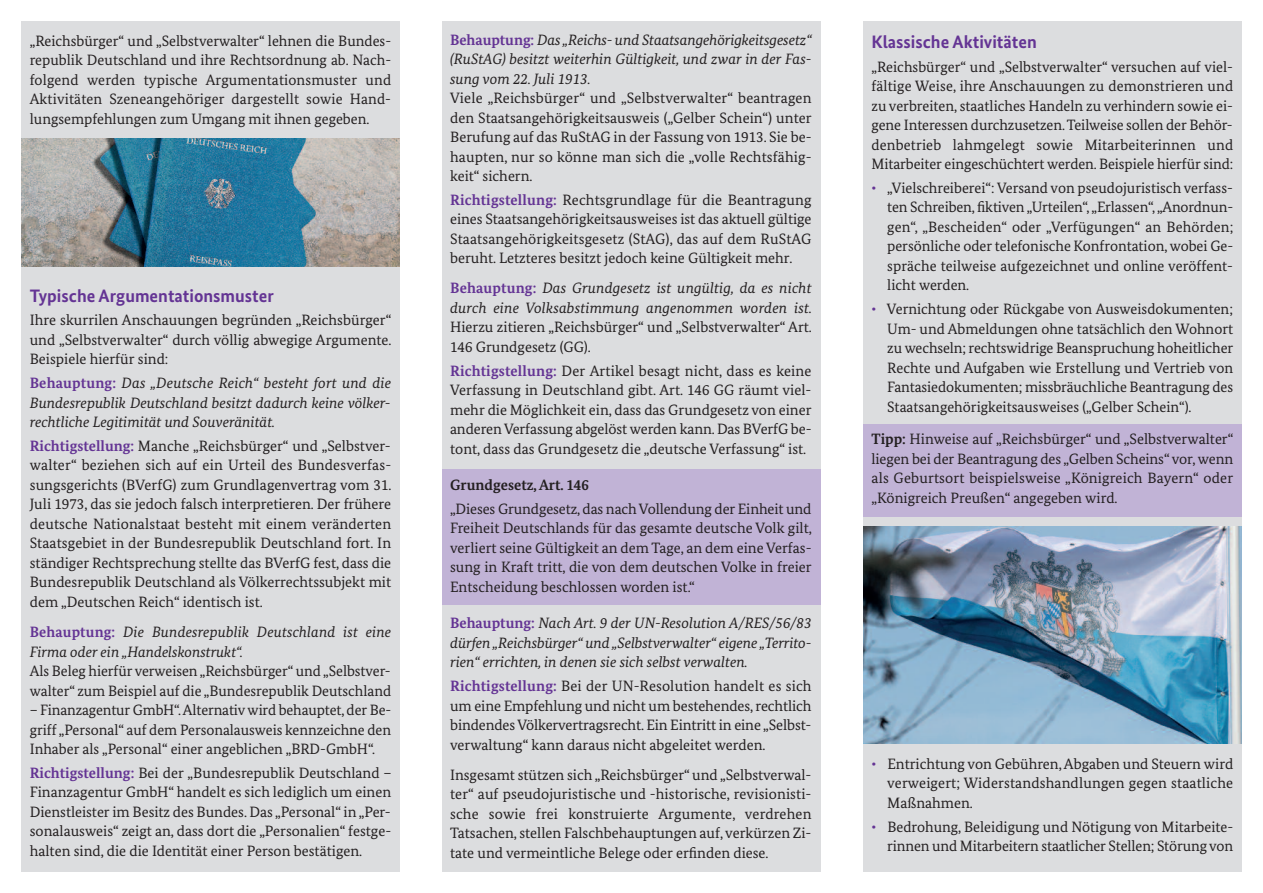
<style>
.page{position:relative;width:1263px;height:893px;background:#fff}
.page>*{position:absolute;margin:0;border:0;box-sizing:border-box;transform-origin:0 0}
.t1{font:700 18px "Bundes Sans";color:#643494}
.t2{font:15px/19.5px "Bundes Serif";color:#231f20;text-align:justify}
.t3{font:italic 15px/19.5px "Bundes Serif";color:#231f20;text-align:justify}
.t4{font:700 15px "Bundes Serif";color:#231f20}
.s1{font-weight:700;font-style:normal;color:#643494}
.s2{font-weight:700;color:#643494}
.s3{color:#643494}
.s4{font-weight:700}
</style>
<div class="page">
<div style="left:863px;top:21px;width:379px;height:851px;background:#dcdddf"></div>
<div style="left:863px;top:424px;width:379px;height:92px;background:#c1b3d6"></div>
<div style="left:442px;top:21px;width:379px;height:851px;background:#dcdddf"></div>
<div style="left:442px;top:469px;width:379px;height:136px;background:#c1b3d6"></div>
<div style="left:21px;top:21px;width:379px;height:851px;background:#dcdddf"></div>
<img style="left:863px;top:527px;width:379px;height:216px">
<img style="left:21px;top:138px;width:379px;height:128px">
<p class="t2" style="left:30px;top:32px;width:363px">„Reichsbürger“ und „Selbstverwalter“ lehnen die Bundes&shy;republik Deutschland und ihre Rechtsordnung ab. Nach&shy;folgend werden typische Argumentationsmuster und Aktivitäten Szeneangehöriger dargestellt sowie Hand&shy;lungsempfehlungen zum Umgang mit ihnen gegeben.</p>
<p class="t1" style="left:30px;top:289px;width:246px">Typische Argumentationsmuster</p>
<p class="t2" style="left:30px;top:312px;width:363px">Ihre skurrilen Anschauungen begründen „Reichsbürger“ und „Selbstverwalter“ durch völlig abwegige Argumente.<br>Beispiele hierfür sind:</p>
<p class="t3" style="left:30px;top:374px;width:363px"><span class="s1">Behauptung:</span> Das „Deutsche Reich“ besteht fort und die Bundesrepublik Deutschland besitzt dadurch keine völker&shy;rechtliche Legitimität und Souveränität.</p>
<p class="t2" style="left:30px;top:437px;width:363px"><span class="s2">Richtigstellung:</span> Manche „Reichsbürger“ und „Selbstver&shy;walter“ beziehen sich auf ein Urteil des Bundesverfas&shy;sungsgerichts (BVerfG) zum Grundlagenvertrag vom 31.<br>Juli 1973, das sie jedoch falsch interpretieren. Der frühere deutsche Nationalstaat besteht mit einem veränderten Staatsgebiet in der Bundesrepublik Deutschland fort. In ständiger Rechtsprechung stellte das BVerfG fest, dass die Bundesrepublik Deutschland als Völkerrechtssubjekt mit dem „Deutschen Reich“ identisch ist.</p>
<p class="t3" style="left:30px;top:623px;width:363px"><span class="s1">Behauptung:</span> Die Bundesrepublik Deutschland ist eine<br>Firma oder ein „Handelskonstrukt“.</p>
<p class="t2" style="left:30px;top:662px;width:363px">Als Beleg hierfür verweisen „Reichsbürger“ und „Selbstver&shy;walter“ zum Beispiel auf die „Bundesrepublik Deutschland</p>
<p class="t2" style="left:30px;top:701px;width:363px">– Finanzagentur GmbH“.Alternativ wird behauptet, der Be&shy;griff „Personal“ auf dem Personalausweis kennzeichne den Inhaber als „Personal“ einer angeblichen „BRD-GmbH“.</p>
<p class="t2" style="left:30px;top:764px;width:363px"><span class="s2">Richtigstellung:</span> Bei der „Bundesrepublik Deutschland – Finanzagentur GmbH“ handelt es sich lediglich um einen Dienstleister im Besitz des Bundes. Das „Personal“ in „Per&shy;sonalausweis“ zeigt an, dass dort die „Personalien“ festge&shy;halten sind, die die Identität einer Person bestätigen.</p>
<p class="t3" style="left:450px;top:31px;width:363px"><span class="s1">Behauptung:</span> Das „Reichs- und Staatsangehörigkeitsgesetz“ (RuStAG) besitzt weiterhin Gültigkeit, und zwar in der Fas&shy;sung vom 22. Juli 1913.</p>
<p class="t2" style="left:450px;top:89px;width:363px">Viele „Reichsbürger“ und „Selbstverwalter“ beantragen den Staatsangehörigkeitsausweis („Gelber Schein“) unter Berufung auf das RuStAG in der Fassung von 1913. Sie be&shy;haupten, nur so könne man sich die „volle Rechtsfähig&shy;keit“ sichern.</p>
<p class="t2" style="left:450px;top:191px;width:363px"><span class="s2">Richtigstellung:</span> Rechtsgrundlage für die Beantragung eines Staatsangehörigkeitsausweises ist das aktuell gültige Staatsangehörigkeitsgesetz (StAG), das auf dem RuStAG beruht. Letzteres besitzt jedoch keine Gültigkeit mehr.</p>
<p class="t3" style="left:450px;top:280px;width:363px"><span class="s1">Behauptung:</span> Das Grundgesetz ist ungültig, da es nicht durch eine Volksabstimmung angenommen worden ist.</p>
<p class="t2" style="left:450px;top:319px;width:363px">Hierzu zitieren „Reichsbürger“ und „Selbstverwalter“ Art.<br>146 Grundgesetz (GG).</p>
<p class="t2" style="left:450px;top:362px;width:363px"><span class="s2">Richtigstellung:</span> Der Artikel besagt nicht, dass es keine Verfassung in Deutschland gibt. Art. 146 GG räumt viel&shy;mehr die Möglichkeit ein, dass das Grundgesetz von einer anderenVerfassung abgelöst werden kann. Das BVerfG be&shy;tont, dass das Grundgesetz die „deutsche Verfassung“ ist.</p>
<p class="t4" style="left:450px;top:479px;width:140px">Grundgesetz,Art. 146</p>
<p class="t2" style="left:450px;top:500px;width:363px">„Dieses Grundgesetz, das nachVollendung der Einheit und Freiheit Deutschlands für das gesamte deutsche Volk gilt, verliert seine Gültigkeit an dem Tage, an dem eine Verfas&shy;sung in Kraft tritt, die von dem deutschen Volke in freier Entscheidung beschlossen worden ist.“</p>
<p class="t3" style="left:450px;top:615px;width:363px"><span class="s1">Behauptung:</span> Nach Art. 9 der UN-Resolution A/RES/56/83 dürfen „Reichsbürger“ und „Selbstverwalter“ eigene „Territo&shy;rien“ errichten, in denen sie sich selbst verwalten.</p>
<p class="t2" style="left:450px;top:678px;width:363px"><span class="s2">Richtigstellung:</span> Bei der UN-Resolution handelt es sich um eine Empfehlung und nicht um bestehendes, rechtlich bindendesVölkervertragsrecht. Ein Eintritt in eine „Selbst&shy;verwaltung“ kann daraus nicht abgeleitet werden.</p>
<p class="t2" style="left:450px;top:766px;width:363px">Insgesamt stützen sich „Reichsbürger“ und „Selbstverwal&shy;ter“ auf pseudojuristische und -historische, revisionisti&shy;sche sowie frei konstruierte Argumente, verdrehen Tatsachen, stellen Falschbehauptungen auf, verkürzen Zi&shy;tate und vermeintliche Belege oder erfinden diese.</p>
<p class="t1" style="left:871px;top:35px;width:167px">Klassische Aktivitäten</p>
<p class="t2" style="left:871px;top:58px;width:363px">„Reichsbürger“ und „Selbstverwalter“ versuchen auf viel&shy;fältige Weise, ihre Anschauungen zu demonstrieren und zu verbreiten, staatliches Handeln zu verhindern sowie ei&shy;gene Interessen durchzusetzen.Teilweise sollen der Behör&shy;denbetrieb lahmgelegt sowie Mitarbeiterinnen und Mitarbeiter eingeschüchtert werden. Beispiele hierfür sind:</p>
<p class="t2" style="left:887px;top:179px;width:348px;text-indent:-16px"><span class="s3">•</span> „Vielschreiberei“: Versand von pseudojuristisch verfass&shy;ten Schreiben, fiktiven „Urteilen“,„Erlassen“,„Anordnun&shy;gen“, „Bescheiden“ oder „Verfügungen“ an Behörden; persönliche oder telefonische Konfrontation, wobei Ge&shy;spräche teilweise aufgezeichnet und online veröffent&shy;licht werden.</p>
<p class="t2" style="left:887px;top:301px;width:347px;text-indent:-16px"><span class="s3">•</span> Vernichtung oder Rückgabe von Ausweisdokumenten; Um- und Abmeldungen ohne tatsächlich den Wohnort zu wechseln; rechtswidrige Beanspruchung hoheitlicher Rechte und Aufgaben wie Erstellung und Vertrieb von Fantasiedokumenten; missbräuchliche Beantragung des Staatsangehörigkeitsausweises („Gelber Schein“).</p>
<p class="t2" style="left:871px;top:430px;width:363px"><span class="s4">Tipp:</span> Hinweise auf „Reichsbürger“ und „Selbstverwalter“ liegen bei der Beantragung des „Gelben Scheins“ vor, wenn als Geburtsort beispielsweise „Königreich Bayern“ oder „Königreich Preußen“ angegeben wird.</p>
<p class="t2" style="left:887px;top:755px;width:348px;text-indent:-16px"><span class="s3">•</span> Entrichtung von Gebühren,Abgaben und Steuern wird verweigert; Widerstandshandlungen gegen staatliche Maßnahmen.</p>
<p class="t2" style="left:871px;top:818px;width:363px;text-align:right"><span class="s3">•</span> Bedrohung, Beleidigung und Nötigung von Mitarbeite&shy;rinnen und Mitarbeitern staatlicher Stellen; Störung von</p>
</div>
